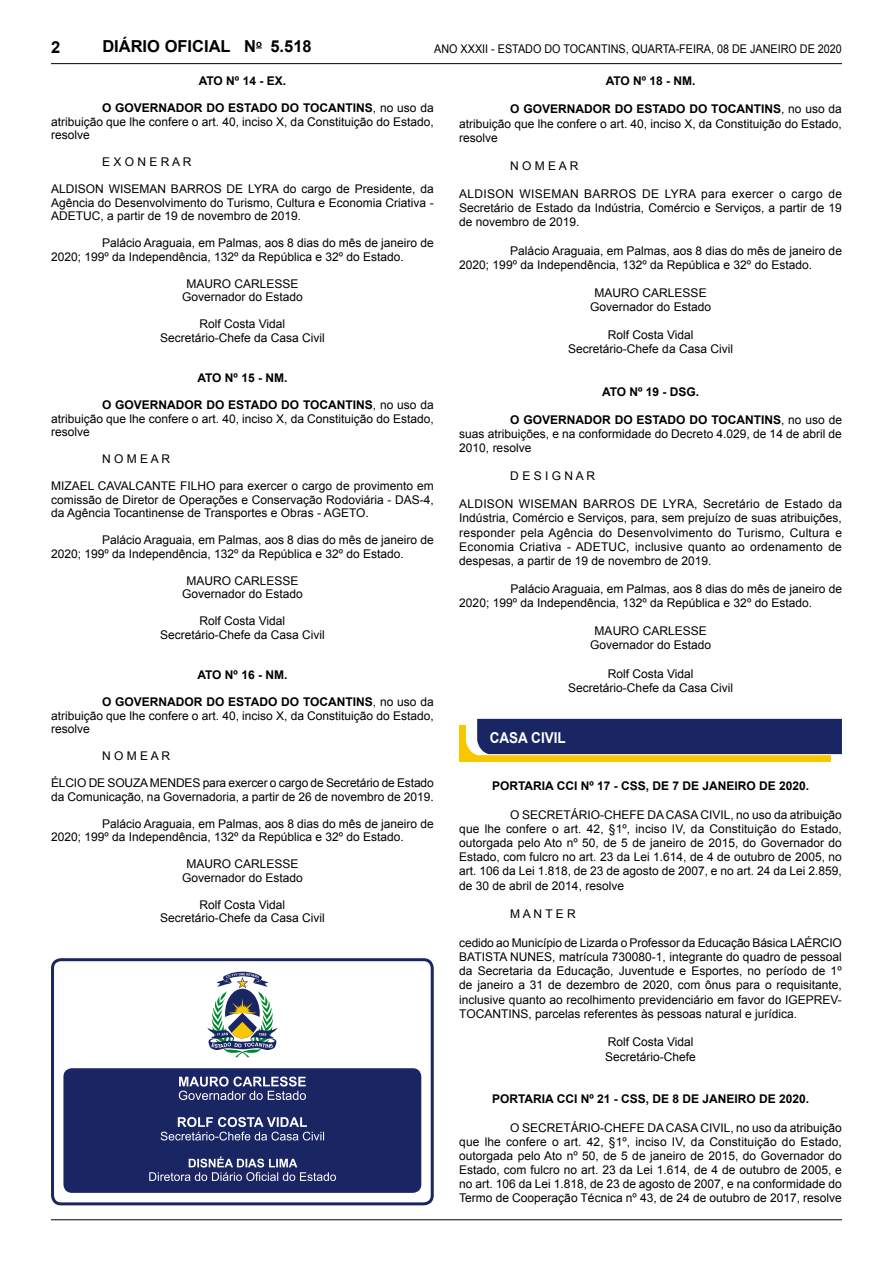
<style>
.page{position:relative;width:893px;height:1263px;background:#fff}
.page>*{position:absolute;margin:0;border:0;box-sizing:border-box;transform-origin:0 0}
.t1{font:700 16.5px "Arial";color:#000}
.t2{font:700 15px "Arial";color:#fff;scale:.9 1}
.t3{font:12px/14.1px "Arial";color:#000}
.t4{font:700 12px "Arial";color:#000}
.t5{font:12px "Arial";color:#000;scale:.9 1}
.t6{font:12px "Arial";letter-spacing:.025em;color:#000}
.t7{font:12px "Arial";letter-spacing:.02em;color:#000}
.t8{font:700 9.6px "Arial";color:#000}
.s1{font-weight:700}
</style>
<div class="page">
<hr style="left:51px;top:63px;width:791px;height:1px;background:#000">
<hr style="left:51px;top:1219px;width:791px;height:1px;background:#000">
<div style="left:51px;top:958px;width:383px;height:247px;border:3px solid #1a2663;border-radius:9px"></div>
<div style="left:63px;top:1068px;width:358px;height:125px;background:#1a2663;border-radius:9px"></div>
<svg style="left:149px;top:1156px;width:187px;height:25px"></svg>
<svg style="left:179px;top:1076px;width:127px;height:24px"></svg>
<svg style="left:161px;top:1117px;width:163px;height:23px"></svg>
<svg style="left:207px;top:972px;width:71px;height:85px"></svg>
<div style="left:459px;top:725px;width:372px;height:37px;background:#f8c700"></div>
<div style="left:466px;top:719px;width:376px;height:36px;background:#1a2663"></div>
<h1 class="t1" style="left:51px;top:36px;width:11px">2</h1>
<h1 class="t1" style="left:102px;top:36px;width:211px">DIÁRIO OFICIAL N 5.518</h1>
<p class="t5" style="left:434px;top:41px;width:454px">Ano XXXII - Estado do Tocanti ns, quarta-fei ra, 08 de janei ro de 2020</p>
<p class="t8" style="left:256px;top:37px;width:7px">O</p>
<p class="t4" style="left:199px;top:73px;width:89px">ATO Nº 14 - EX.</p>
<p class="t3" style="left:51px;top:101px;width:384px;line-height:13.5px;text-align:justify;text-indent:51px"><span class="s1">O GOVERNADOR DO ESTADO DO TOCANTINS</span>, no uso da atribuição que lhe confere o art. 40, inciso X, da Constituição do Estado, resolve</p>
<p class="t3" style="left:102px;top:155px;width:90px">E X O N E R A R</p>
<p class="t3" style="left:51px;top:182px;width:36px">ALDISON</p>
<p class="t3" style="left:109px;top:182px;width:88px">WISEMAN BARROS</p>
<p class="t3" style="left:51px;top:182px;width:384px;line-height:13.5px;text-align:justify;text-indent:176px">DE LYRA do cargo de Presidente, da Agência do Desenvolvimento do Turismo, Cultura e Economia Criativa - ADETUC</p>
<p class="t3" style="left:100px;top:209px;width:202px">, a partir de 19 de novembro de 2019.</p>
<p class="t3" style="left:51px;top:236px;width:384px;line-height:13.5px;text-indent:51px">Palácio Araguaia, em Palmas, aos 8 dias do mês de janeiro de<br>2020; 199º da Independência, 132º da República e 32º do Estado.</p>
<p class="t3" style="left:186px;top:277px;width:28px">MAURO</p>
<p class="t3" style="left:182px;top:277px;width:122px;line-height:13.5px;text-indent:52px">CARLESS E<br>Governador do Estado</p>
<p class="t3" style="left:160px;top:317px;width:166px;line-height:13.5px;text-align:center">Rolf Costa Vidal<br>Secretário-Chefe da Casa Civil</p>
<p class="t4" style="left:197px;top:370px;width:91px">ATO Nº 15 - NM.</p>
<p class="t3" style="left:51px;top:398px;width:384px;line-height:13.5px;text-align:justify;text-indent:51px"><span class="s1">O GOVERNADOR DO ESTADO DO TOCANTINS</span>, no uso da atribuição que lhe confere o art. 40, inciso X, da Constituição do Estado, resolve</p>
<p class="t3" style="left:102px;top:452px;width:68px">N O M E A R</p>
<p class="t3" style="left:51px;top:479px;width:384px;line-height:13.5px;text-align:justify">MIZAEL CAVALCANTE FILHO para exercer o cargo de provimento em comissão de Diretor de Operações e Conservação Rodoviária - DAS-4, da Agência Tocantinense de Transportes e Obras - AGETO .</p>
<p class="t3" style="left:51px;top:533px;width:384px;line-height:13.5px;text-indent:51px">Palácio Araguaia, em Palmas, aos 8 dias do mês de janeiro de<br>2020; 199º da Independência, 132º da República e 32º do Estado.</p>
<p class="t3" style="left:186px;top:574px;width:28px">MAURO</p>
<p class="t3" style="left:182px;top:574px;width:122px;line-height:13.5px;text-indent:52px">CARLESS E<br>Governador do Estado</p>
<p class="t3" style="left:160px;top:614px;width:166px;line-height:13.5px;text-align:center">Rolf Costa Vidal<br>Secretário-Chefe da Casa Civil</p>
<p class="t4" style="left:197px;top:667px;width:91px">ATO Nº 16 - NM.</p>
<p class="t3" style="left:51px;top:695px;width:384px;line-height:13.5px;text-align:justify;text-indent:51px"><span class="s1">O GOVERNADOR DO ESTADO DO TOCANTINS</span>, no uso da atribuição que lhe confere o art. 40, inciso X, da Constituição do Estado, resolve</p>
<p class="t3" style="left:102px;top:749px;width:68px">N O M E A R</p>
<p class="t3" style="left:51px;top:776px;width:66px">ÉLCIO DE SOU</p>
<p class="t3" style="left:51px;top:776px;width:384px;line-height:13.5px;text-align:right">ZA MEND ES para exercer o cargo de Secretário de Estado<br>da Comunicação, na Governadoria, a partir de 26 de novembro de 2019.</p>
<p class="t3" style="left:51px;top:817px;width:384px;line-height:13.5px;text-indent:51px">Palácio Araguaia, em Palmas, aos 8 dias do mês de janeiro de<br>2020; 199º da Independência, 132º da República e 32º do Estado.</p>
<p class="t3" style="left:186px;top:857px;width:28px">MAURO</p>
<p class="t3" style="left:182px;top:857px;width:122px;line-height:13.5px;text-indent:52px">CARLESS E<br>Governador do Estado</p>
<p class="t3" style="left:160px;top:898px;width:166px;line-height:13.5px;text-align:center">Rolf Costa Vidal<br>Secretário-Chefe da Casa Civil</p>
<p class="t4" style="left:606px;top:73px;width:91px">ATO Nº 18 - NM.</p>
<p class="t3" style="left:459px;top:102px;width:384px;text-align:justify;text-indent:51px"><span class="s1">O GOVERNADOR DO ESTADO DO TOCANTINS</span>, no uso da atribuição que lhe confere o art. 40, inciso X, da Constituição do Estado, resolve</p>
<p class="t3" style="left:510px;top:159px;width:68px">N O M E A R</p>
<p class="t3" style="left:459px;top:187px;width:38px">ALDISON</p>
<p class="t6" style="left:519px;top:186px;width:91px">WISEMAN BARROS</p>
<p class="t3" style="left:459px;top:187px;width:384px;text-align:justify;text-indent:183px">DE LYRA para exercer o cargo de Secretário de Estado da Indústria, Comércio e Serviços, a partir de 19 de novembro de 2019.</p>
<p class="t3" style="left:459px;top:243px;width:384px;text-indent:51px">Palácio Araguaia, em Palmas, aos 8 dias do mês de janeiro de<br>2020; 199º da Independência, 132º da República e 32º do Estado.</p>
<p class="t3" style="left:595px;top:286px;width:28px">MAURO</p>
<p class="t3" style="left:590px;top:286px;width:122px;text-indent:52px">CARLESS E<br>Governador do Estado</p>
<p class="t3" style="left:568px;top:328px;width:166px;text-align:center">Rolf Costa Vidal<br>Secretário-Chefe da Casa Civil</p>
<p class="t4" style="left:602px;top:383px;width:99px">ATO Nº 19 - DSG.</p>
<p class="t3" style="left:459px;top:413px;width:384px;text-align:justify;text-indent:51px"><span class="s1">O GOVERNADOR DO ESTADO DO TOCANTINS</span>, no uso de suas atribuições, e na conformidade do Decreto 4.029, de 14 de abril de 2010, resolve</p>
<p class="t3" style="left:510px;top:469px;width:85px">D E S I G N A R</p>
<p class="t3" style="left:459px;top:497px;width:37px">ALDISON</p>
<p class="t7" style="left:519px;top:496px;width:91px">WISEMAN BARROS</p>
<p class="t3" style="left:459px;top:497px;width:384px;text-align:justify;text-indent:181px">DE LYRA, Secretário de Estado da Indústria, Comércio e Serviços, para, sem prejuízo de suas atribuições, responder pela Agência do Desenvolvimento do Turismo, Cultura e Economia Criativa - ADETUC</p>
<p class="t3" style="left:459px;top:539px;width:384px;text-indent:167px">, inclusive quanto ao ordenamento de despesas, a partir de 19 de novembro de 2019.</p>
<p class="t3" style="left:459px;top:582px;width:384px;text-indent:51px">Palácio Araguaia, em Palmas, aos 8 dias do mês de janeiro de<br>2020; 199º da Independência, 132º da República e 32º do Estado.</p>
<p class="t3" style="left:595px;top:624px;width:28px">MAURO</p>
<p class="t3" style="left:590px;top:624px;width:122px;text-indent:52px">CARLESS E<br>Governador do Estado</p>
<p class="t3" style="left:568px;top:666px;width:166px;text-align:center">Rolf Costa Vidal<br>Secretário-Chefe da Casa Civil</p>
<p class="t2" style="left:490px;top:727px;width:86px">CASA CIVIL</p>
<p class="t4" style="left:492px;top:778px;width:226px">PORTARIA CCI Nº 17 - CSS, DE 7 DE JANEIRO</p>
<p class="t4" style="left:759px;top:778px;width:52px">DE 2020.</p>
<p class="t3" style="left:459px;top:807px;width:384px;text-align:justify;text-indent:51px">O SECRETÁRIO-CHEFE DA CASA CIVIL, no uso da atribuição que lhe confere o art. 42, §1º, inciso IV, da Constituição do Estado, outorgada pelo Ato nº 50, de 5 de janeiro de 2015, do Governador do Estado, com fulcro no art. 23 da Lei 1.614, de 4 de outubro de 2005, no art. 106 da Lei 1.818, de 23 de agosto de 2007, e no art. 24 da Lei 2.859, de 30 de abril de 2014, resolve</p>
<p class="t3" style="left:510px;top:907px;width:66px">M A N T E R</p>
<p class="t3" style="left:459px;top:935px;width:383px">cedido ao Município de Lizarda o Professor da Educação Básica LAÉRC IO<br>BATISTA NUN</p>
<p class="t3" style="left:459px;top:949px;width:384px;text-align:justify;text-indent:77px">ES, matrícula 730080-1, integrante do quadro de pessoal da Secretaria da Educação, Juventude e Esportes, no período de 1º de janeiro a 31 de dezembro de 2020, com ônus para o requisitante, inclusive quanto ao recolhimento previdenciário em favor do IGEPREV-TOC</p>
<p class="t3" style="left:484px;top:1006px;width:314px">ANT INS , parcelas referentes às pessoas natural e jurídica.</p>
<p class="t3" style="left:605px;top:1035px;width:92px">Rolf Costa Vidal<br>Secretário-Chefe</p>
<p class="t4" style="left:492px;top:1091px;width:226px">PORTARIA CCI Nº 21 - CSS, DE 8 DE JANEIRO</p>
<p class="t4" style="left:759px;top:1091px;width:52px">DE 2020.</p>
<p class="t3" style="left:459px;top:1120px;width:384px;text-align:justify;text-indent:51px">O SECRETÁRIO-CHEFE DA CASA CIVIL, no uso da atribuição que lhe confere o art. 42, §1º, inciso IV, da Constituição do Estado, outorgada pelo Ato nº 50, de 5 de janeiro de 2015, do Governador do Estado, com fulcro no art. 23 da Lei 1.614, de 4 de outubro de 2005, e no art. 106 da Lei 1.818, de 23 de agosto de 2007, e na conformidade do Termo de Cooperação Técnica nº 43, de 24 de outubro de 2017, resolve</p>
</div>
